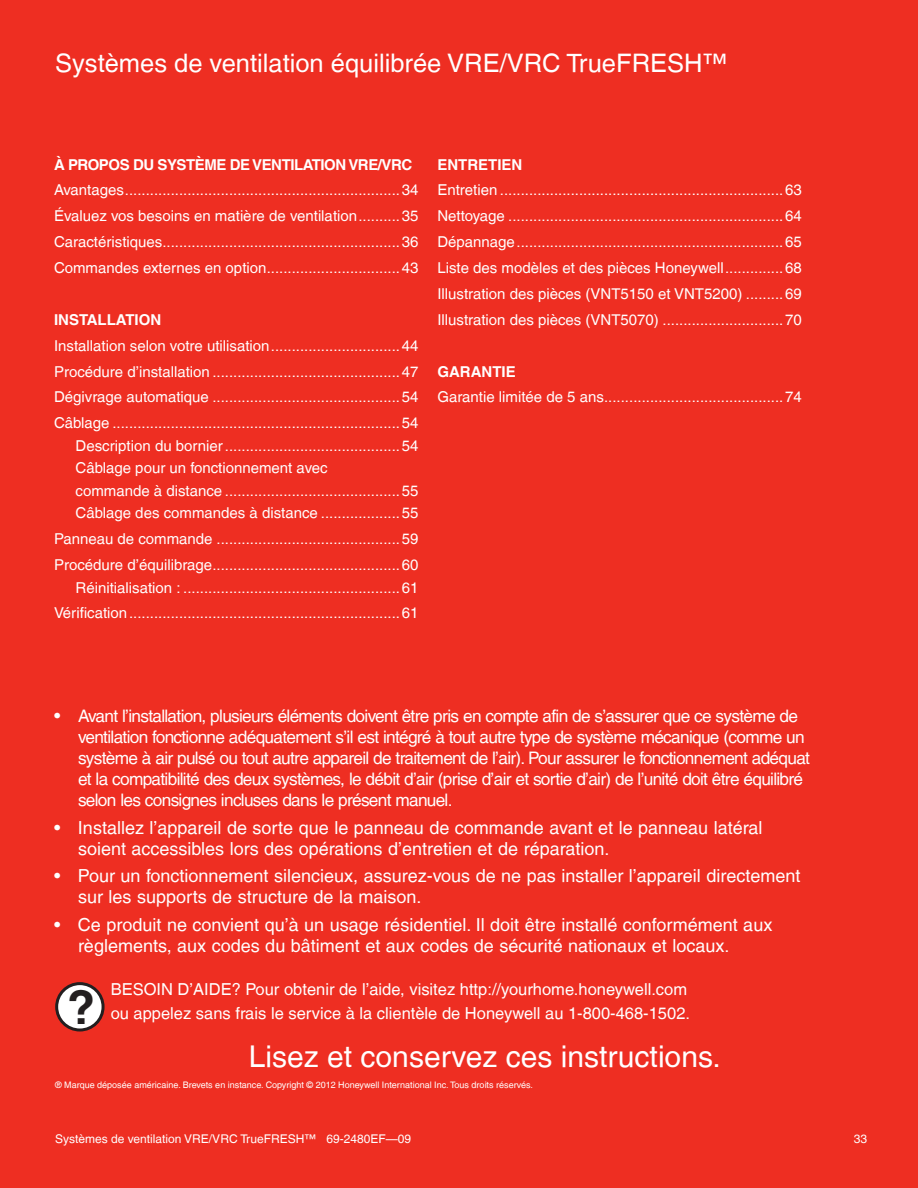
<style>
.page{position:relative;width:918px;height:1188px;background:#ee2e22}
.page>*{position:absolute;margin:0;border:0;box-sizing:border-box;transform-origin:0 0}
.t1{font:700 46.5px "Helvetica LT";color:#231f20}
.t2{font:30px "Helvetica LT";color:#fff}
.t3{font:25.5px "Helvetica LT";color:#fff}
.Bullet_TOC{font:18px/21px "Helvetica LT";color:#fff}
.Bullet_TOC-2{font:17.25px/21px "Helvetica LT";letter-spacing:-.04em;color:#fff}
.t4{font:16.5px/24px "Helvetica LT";color:#fff}
.TOC_1{font:15px "Helvetica LT";color:#fff}
.TOC_2{font:15px/22.5px "Helvetica LT";color:#fff}
.TOC_Section{font:700 15px "Helvetica LT";letter-spacing:-.03em;color:#fff}
.TOC_Section-2{font:700 15px "Helvetica LT";color:#fff}
.t5{font:12px "Helvetica LT";color:#fff}
.t6{font:9px "Helvetica LT";color:#fff}
.s1{font-size:18px}
</style>
<div class="page">
<div style="left:57px;top:984px;width:46px;height:46px;background:#fff;border-radius:50%"></div>
<div style="left:55px;top:982px;width:50px;height:50px;border:3px solid #231f20;border-radius:50%"></div>
<p class="t3" style="left:55px;top:49px;width:674px">Systèmes de ventilation équilibrée VRE/VRC TrueFRESH™</p>
<p class="TOC_Section" style="left:54px;top:155px;width:360px">À PROPOS DU SYSTÈME DE VENTILATION VRE/VRC</p>
<p class="TOC_1" style="left:54px;top:181px;width:366px">Avantages..................................................................34</p>
<p class="TOC_1" style="left:54px;top:207px;width:366px">Évaluez vos besoins en matière de ventilation..........35</p>
<p class="TOC_1" style="left:54px;top:233px;width:366px">Caractéristiques.........................................................36</p>
<p class="TOC_1" style="left:54px;top:259px;width:366px">Commandes externes en option................................43</p>
<p class="TOC_Section-2" style="left:54px;top:310px;width:109px">INSTALLATION</p>
<p class="TOC_1" style="left:54px;top:337px;width:366px">Installation selon votre utilisation...............................44</p>
<p class="TOC_1" style="left:54px;top:363px;width:366px">Procédure d’installation .............................................47</p>
<p class="TOC_1" style="left:54px;top:388px;width:366px">Dégivrage automatique .............................................54</p>
<p class="TOC_1" style="left:54px;top:414px;width:366px">Câblage .....................................................................54</p>
<p class="TOC_2" style="left:76px;top:434px;width:344px">Description du bornier..........................................54</p>
<p class="TOC_2" style="left:76px;top:457px;width:344px">Câblage pour un fonctionnement avec<br>commande à distance ..........................................55</p>
<p class="TOC_2" style="left:76px;top:502px;width:344px">Câblage des commandes à distance ...................55</p>
<p class="TOC_1" style="left:54px;top:530px;width:366px">Panneau de commande ............................................59</p>
<p class="TOC_1" style="left:54px;top:556px;width:366px">Procédure d’équilibrage.............................................60</p>
<p class="TOC_2" style="left:76px;top:576px;width:344px">Réinitialisation : ....................................................61</p>
<p class="TOC_1" style="left:54px;top:604px;width:366px">Vérification.................................................................61</p>
<p class="TOC_Section-2" style="left:437px;top:155px;width:87px">ENTRETIEN</p>
<p class="TOC_1" style="left:437px;top:181px;width:366px">Entretien ....................................................................63</p>
<p class="TOC_1" style="left:437px;top:207px;width:366px">Nettoyage ..................................................................64</p>
<p class="TOC_1" style="left:437px;top:233px;width:366px">Dépannage................................................................65</p>
<p class="TOC_1" style="left:437px;top:259px;width:366px">Liste des modèles et des pièces Honeywell..............68</p>
<p class="TOC_1" style="left:437px;top:285px;width:366px">Illustration des pièces (VNT5150 et VNT5200) .........69</p>
<p class="TOC_1" style="left:437px;top:311px;width:366px">Illustration des pièces (VNT5070) .............................70</p>
<p class="TOC_Section-2" style="left:437px;top:362px;width:80px">GARANTIE</p>
<p class="TOC_1" style="left:437px;top:388px;width:366px">Garantie limitée de 5 ans...........................................74</p>
<p class="Bullet_TOC-2" style="left:78px;top:705px;width:734px;text-indent:-24px"><span class="s1">•</span> Avant l’installation, plusieurs éléments doivent être pris en compte afin de s’assurer que ce système de ventilation fonctionne adéquatement s’il est intégré à tout autre type de système mécanique (comme un système à air pulsé ou tout autre appareil de traitement de l’air). Pour assurer le fonctionnement adéquat et la compatibilité des deux systèmes, le débit d’air (prise d’air et sortie d’air) de l’unité doit être équilibré selon les consignes incluses dans le présent manuel.</p>
<p class="Bullet_TOC" style="left:78px;top:817px;width:686px;text-indent:-24px">• Installez l’appareil de sorte que le panneau de commande avant et le panneau latéral soient accessibles lors des opérations d’entretien et de réparation.</p>
<p class="Bullet_TOC" style="left:78px;top:866px;width:724px;text-indent:-24px">• Pour un fonctionnement silencieux, assurez-vous de ne pas installer l’appareil directement sur les supports de structure de la maison.</p>
<p class="Bullet_TOC" style="left:78px;top:914px;width:696px;text-indent:-24px">• Ce produit ne convient qu’à un usage résidentiel. Il doit être installé conformément aux règlements, aux codes du bâtiment et aux codes de sécurité nationaux et locaux.</p>
<p class="t4" style="left:111px;top:977px;width:581px">BESOIN D’AIDE? Pour obtenir de l’aide, visitez http://yourhome.honeywell.com ou appelez sans frais le service à la clientèle de Honeywell au 1-800-468-1502.</p>
<p class="t2" style="left:249px;top:1039px;width:473px">Lisez et conservez ces instructions.</p>
<p class="t6" style="left:55px;top:1080px;width:479px">® Marque déposée américaine. Brevets en instance. Copyright © 2012 Honeywell International Inc. Tous droits réservés.</p>
<p class="t1" style="left:67px;top:979px;width:30px">?</p>
<p class="t5" style="left:55px;top:1131px;width:358px">Systèmes de ventilation VRE/VRC TrueFRESH™ 69-2480EF—09</p>
<p class="t5" style="left:854px;top:1131px;width:15px">33</p>
</div>
